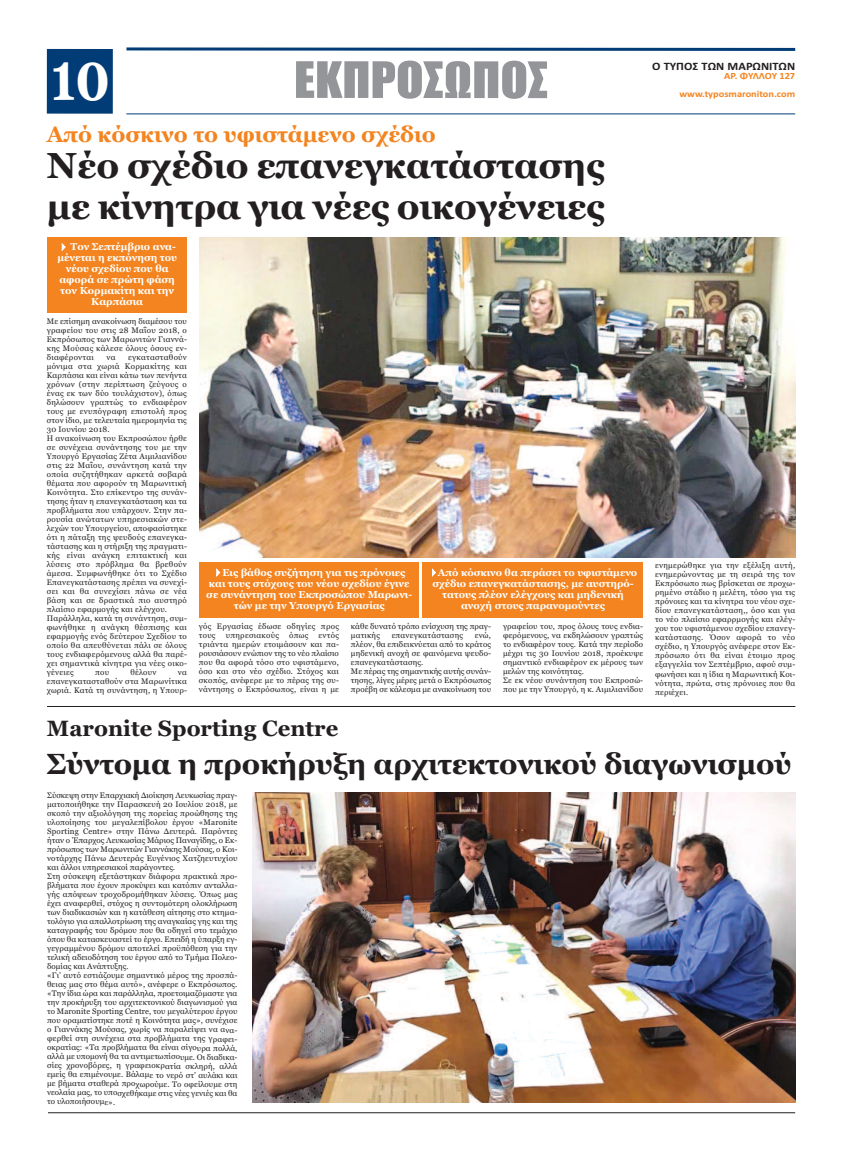
<style>
.page{position:relative;width:842px;height:1160px;background:#fff}
.page>*{position:absolute;margin:0;border:0;box-sizing:border-box;transform-origin:0 0}
.t1{font:700 69.4px "Georgia";color:#fff;scale:.71 1}
.t2{font:46.4px "Impact";color:#939598;scale:1.09 1}
.t3{font:700 36px/41.1px "Georgia";letter-spacing:-.005em;color:#231f20}
.t4{font:700 29px "Georgia";letter-spacing:-.005em;color:#231f20}
.t5{font:700 22px "Georgia";color:#f3841f}
.t6{font:700 22px "Georgia";color:#231f20}
.t7{font:700 11.3px "Calibri";color:#231f20;scale:1.09 1}
.t8{font:700 10px/11px "Georgia";color:#fff;text-align:center}
.t9{font:700 9.5px/17.9px "Calibri";color:#f3841f;text-align:right;scale:1.09 1}
.t10{font:8px/9px "Georgia";letter-spacing:.02em;color:#231f20}
</style>
<div class="page">
<div style="left:47px;top:49px;width:66px;height:65px;background:#023c77"></div>
<svg style="left:126px;top:47px;width:670px;height:4px;background:#416c98"></svg>
<hr style="left:126px;top:113px;width:669px;height:1px;background:#023c77">
<img style="left:199px;top:237px;width:596px;height:320px">
<div style="left:199px;top:562px;width:219px;height:55px;background:#f3841f"></div>
<div style="left:47px;top:237px;width:140px;height:76px;background:#f3841f"></div>
<div style="left:422px;top:562px;width:221px;height:55px;background:#f3841f"></div>
<img style="left:252px;top:792px;width:543px;height:310px">
<hr style="left:47px;top:706px;width:748px;height:1px;background:#231f20">
<hr style="left:48px;top:1112px;width:747px;height:1px;background:#231f20">
<h1 class="t1" style="left:51px;top:36px;width:86px">10</h1>
<h2 class="t2" style="left:294px;top:55px;width:235px">ΕΚΠΡΟΣΩΠΟΣ</h2>
<h3 class="t7" style="left:652px;top:60px;width:133px">Ο ΤΥΠΟΣ ΤΩΝ ΜΑΡΩΝΙΤΩΝ</h3>
<p class="t9" style="left:679px;top:67px;width:108px">ΑΡ. ΦΥΛΛΟΥ 127 www.typosmaroniton.com</p>
<h3 class="t5" style="left:47px;top:121px;width:390px">Από κόσκινο το υφιστάμενο σχέδιο</h3>
<h3 class="t3" style="left:47px;top:145px;width:559px">Νέο σχέδιο επανεγκατάστασης με κίνητρα για νέες οικογένειες</h3>
<p class="t8" style="left:57px;top:241px;width:121px">✔ Τον Σεπτέμβριο ανα&shy;μένεται η εκπόνηση του νέου σχεδίου που θα αφορά σε πρώτη φάση τον Κορμακίτη και την<br>Καρπάσια</p>
<p class="t10" style="left:47px;top:316px;width:142px;text-align:justify">Με επίσημη ανακοίνωση διαμέσου του γραφείου του στις 28 Μαΐου 2018, ο Εκπρόσωπος των Μαρωνιτών Γιαννά&shy;κης Μούσας κάλεσε όλους όσους εν&shy;διαφέρονται</p>
<p class="t10" style="left:47px;top:352px;width:142px;text-indent:81px">εγκατασταθούν μόνιμα στα χωριά Κορμακίτης και<br>Καρπάσια και είναι κάτω των πενήντα χρόνων (στην περίπτωση ζεύγους ο ένας εκ των δύο τουλάχιστον), όπως δηλώσουν γραπτώς το ενδιαφέρον τους με ενυπόγραφη επιστολή προς στον ίδιο, με τελευταία ημερομηνία τις<br>30 Ιουνίου 2018.<br>Η ανακοίνωση του Εκπροσώπου ήρθε σε συνέχεια συνάντησης του με την<br>Υπουργό Εργασίας Ζέτα Αιμιλιανίδου στις 22 Μαΐου, συνάντηση κατά την οποία συζητήθηκαν αρκετά σοβαρά θέματα που αφορούν τη Μαρωνιτική<br>Κοινότητα. Στο επίκεντρο της συνάν&shy;τησης ήταν η επανεγκατάσταση και τα προβλήματα που υπάρχουν. Στην πα&shy;ρουσία ανώτατων υπηρεσιακών στε&shy;λεχών του Υπουργείου, αποφασίστηκε ότι η πάταξη της ψευδούς επανεγκα&shy;τάστασης και η στήριξη της πραγματι&shy;κής είναι ανάγκη επιτακτική και λύσεις στο πρόβλημα θα βρεθούν άμεσα. Συμφωνήθηκε ότι το Σχέδιο<br>Επανεγκατάστασης πρέπει να συνεχί&shy;σει και θα συνεχίσει πάνω σε νέα βάση και σε δραστικά πιο αυστηρό πλαίσιο εφαρμογής και ελέγχου.<br>Παράλληλα, κατά τη συνάντηση, συμ&shy;φωνήθηκε η ανάγκη θέσπισης και εφαρμογής ενός δεύτερου Σχεδίου το οποίο θα απευθύνεται πάλι σε όλους τους ενδιαφερόμενους αλλά θα παρέ&shy;χει σημαντικά κίνητρα για νέες οικο&shy;γένειες</p>
<p class="t10" style="left:106px;top:352px;width:11px">να</p>
<p class="t10" style="left:95px;top:667px;width:16px">που</p>
<p class="t10" style="left:130px;top:667px;width:28px">θέλουν</p>
<p class="t10" style="left:47px;top:667px;width:142px;text-align:justify;text-indent:131px">να επανεγκατασταθούν στα Μαρωνίτικα χωριά. Κατά τη συνάντηση, η Υπουρ-</p>
<p class="t8" style="left:206px;top:566px;width:207px">✔Εις βάθος συζήτηση για τις πρόνοιες και τους στόχους του νέου σχεδίου έγινε σε συνάντηση του Εκπροσώπου Μαρωνι&shy;τών με την Υπουργό Εργασίας</p>
<p class="t8" style="left:429px;top:566px;width:210px">✔Από κόσκινο θα περάσει το υφιστάμενο σχέδιο επανεγκατάστασης, με αυστηρό&shy;τατους πλέον ελέγχους και μηδενική ανοχή στους παρανομούντες</p>
<p class="t10" style="left:199px;top:621px;width:142px">γός Εργασίας έδωσε οδηγίες προς τους</p>
<p class="t10" style="left:199px;top:630px;width:142px;text-align:justify;text-indent:120px">εντός τριάντα ημερών ετοιμάσουν και πα&shy;ρουσιάσουν ενώπιον της το νέο πλαίσιο που θα αφορά τόσο στο υφιστάμενο, όσο και στο νέο σχέδιο. Στόχος και σκοπός, ανέφερε με το πέρας της συ&shy;νάντησης ο Εκπρόσωπος, είναι η με</p>
<p class="t10" style="left:226px;top:630px;width:55px">υπηρεσιακούς</p>
<p class="t10" style="left:289px;top:630px;width:21px">όπως</p>
<p class="t10" style="left:351px;top:630px;width:142px;text-indent:124px">ενώ, πλέον, θα επιδεικνύεται από το κράτος μηδενική ανοχή σε φαινόμενα ψευδο&shy;επανεγκατάστασης.<br>Με πέρας της σημαντικής αυτής συνάν&shy;τησης, λίγες μέρες μετά ο Εκπρόσωπος προέβη σε κάλεσμα με ανακοίνωση του</p>
<p class="t10" style="left:503px;top:621px;width:142px">γραφείου του, προς όλους τους ενδια&shy;φερόμενους, να εκδηλώσουν γραπτώς το ενδιαφέρον τους. Κατά την περίοδο μέχρι τις 30 Ιουνίου 2018, προέκυψε σημαντικό ενδιαφέρον εκ μέρους των μελών της κοινότητας.<br>Σε εκ νέου συνάντηση του Εκπροσώ&shy;που με την Υπουργό, η κ. Αιμιλιανίδου</p>
<p class="t10" style="left:351px;top:621px;width:142px">κάθε δυνατό τρόπο ενίσχυση της πραγ&shy;ματικής</p>
<p class="t10" style="left:392px;top:630px;width:73px">επανεγκατάστασης</p>
<p class="t10" style="left:655px;top:561px;width:142px;text-align:justify">ενημερώθηκε για την εξέλιξη αυτή, ενημερώνοντας με τη σειρά της τον Εκπρόσωπο πως βρίσκεται σε προχω&shy;ρημένο στάδιο η μελέτη, τόσο για τις πρόνοιες και τα κίνητρα του νέου σχε&shy;δίου επανεγκατάσταση,, όσο και για το νέο πλαίσιο εφαρρμογής και ελέγ&shy;χου του υφιστάμενου σχεδίου επανεγ&shy;κατάστασης. Όσον αφορά το νέο σχέδιο, η Υπουργός ανέφερε στον Εκ&shy;πρόσωπο ότι θα είναι έτοιμο προς εξαγγελία τον Σεπτέμβριο, αφού συμ&shy;φωνήσει και η ίδια η Μαρωνιτική Κοι&shy;νότητα, πρώτα, στις πρόνοιες που θα περιέχει.</p>
<h3 class="t6" style="left:47px;top:715px;width:293px">Maronite Sporting Centre</h3>
<h3 class="t4" style="left:47px;top:746px;width:746px">Σύντομα η προκήρυξη αρχιτεκτονικού διαγωνισμού</h3>
<p class="t10" style="left:47px;top:790px;width:192px">Σύσκεψη στην Επαρχιακή Διοίκηση Λευκωσίας πραγ&shy;ματοποιήθηκε την Παρασκευή 20 Ιουλίου 2018, με σκοπό την αξιολόγηση της πορείας προώθησης της υλοποίησης του μεγαλεπίβολου έργου «Maronite Sporting Centre» στην Πάνω Δευτερά. Παρόντες ήταν ο Έπαρχος Λευκωσίας Μάριος Παναγίδης, ο Εκ&shy;πρόσωπος των Μαρωνιτών Γιαννάκης Μούσας, ο Κοι&shy;νοτάρχης Πάνω Δευτεράς Ευγένιος Χατζηευτυχίου και άλλοι υπηρεσιακοί παράγοντες.<br>Στη σύσκεψη εξετάστηκαν διάφορα πρακτικά προ&shy;βλήματα που έχουν προκύψει και κατόπιν ανταλλα&shy;γής απόψεων τροχοδρομήθηκαν λύσεις. Όπως μας έχει αναφερθεί, στόχος η συντομότερη ολοκλήρωση των διαδικασιών και η κατάθεση αίτησης στο κτημα&shy;τολόγιο για απαλλοτρίωση της αναγκαίας γης και της καταγραφής του δρόμου που θα οδηγεί στο τεμάχιο όπου θα κατασκευαστεί το έργο. Επειδή η ύπαρξη εγ&shy;γεγραμμένου δρόμου αποτελεί προϋπόθεση για την τελική αδειοδότηση του έργου από το Τμήμα Πολεο&shy;δομίας και Ανάπτυξης.<br>«Γι’ αυτό εστιάζουμε σημαντικό μέρος της προσπά&shy;θειας μας στο θέμα αυτό», ανέφερε ο Εκπρόσωπος. «Την ίδια ώρα και παράλληλα, προετοιμαζόμαστε για την προκήρυξη του αρχιτεκτονικού διαγωνισμού για το Maronite Sporting Centre, του μεγαλύτερου έργου που οραματίστηκε ποτέ η Κοινότητα μας», συνέχισε ο Γιαννάκης Μούσας, χωρίς να παραλείψει να ανα&shy;φερθεί στη συνέχεια στα προβλήματα της γραφει&shy;οκρατίας: «Τα προβλήματα θα είναι σίγουρα πολλά, αλλά με υπομονή θα τα αντιμετωπίσουμε. Οι διαδικα&shy;σίες χρονοβόρες, η γραφειοκρατία σκληρή, αλλά εμείς θα επιμένουμε. Βάλαμε το νερό στ’ αυλάκι και με βήματα σταθερά προχωρούμε. Το οφείλουμε στη νεολαία μας, το υποσχεθήκαμε στις νέες γενιές και θα το υλοποιήσουμε».</p>
</div>
